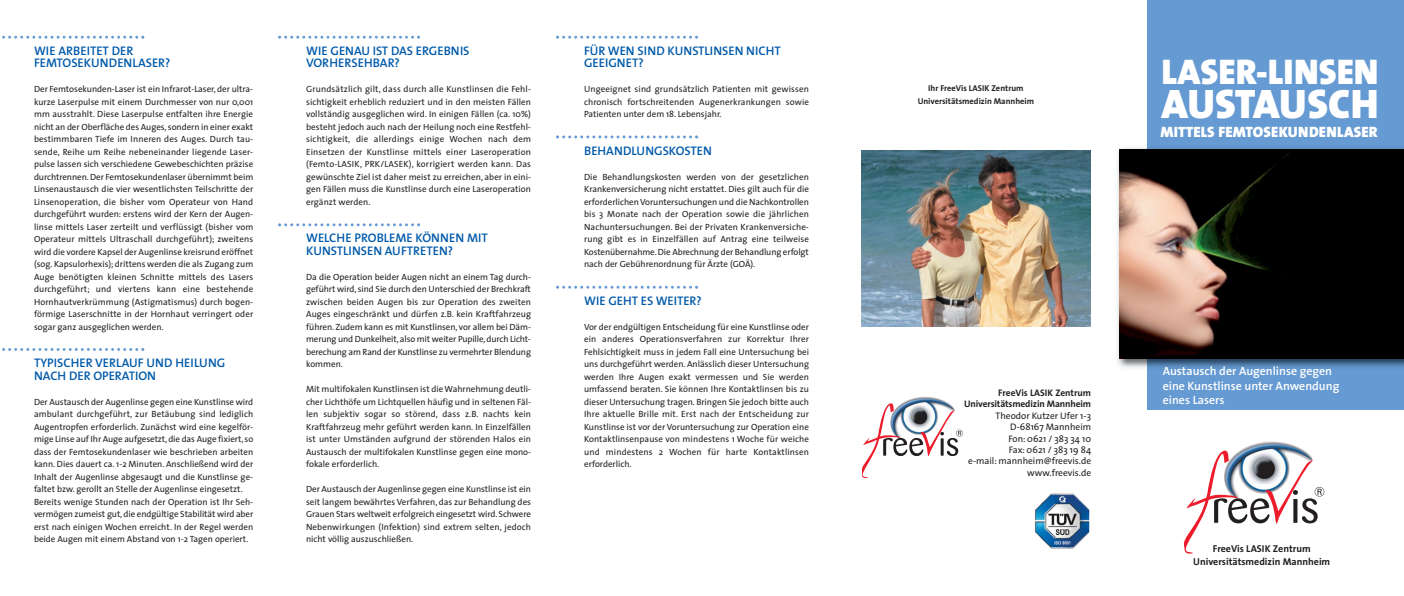
<style>
.page{position:relative;width:1404px;height:596px;background:#fff}
.page>*{position:absolute;margin:0;border:0;box-sizing:border-box;transform-origin:0 0}
.t1{font:900 41.5px "The Sans";letter-spacing:-.005em;color:#fff}
.t2{font:900 35.9px "The Sans";color:#fff}
.t3{font:900 15px "The Sans";letter-spacing:.01em;color:#fff}
.t4{font:600 12.5px/12.5px "The Sans";color:#005aaa}
.t5{font:600 12px/14.4px "The Sans";color:#fff}
.t6{font:700 10px/12.5px "The Sans";color:#231f20;text-align:center}
.t7{font:9.5px/11.4px "The Sans";color:#231f20;text-align:right}
.t8{font:700 9.5px/11.4px "The Sans";letter-spacing:-.015em;color:#231f20;text-align:right}
.t9{font:9px/12.5px "The Sans";color:#231f20;text-align:justify}
.t10{font:700 8.5px/12.5px "The Sans";color:#231f20;text-align:center}
</style>
<div class="page">
<div style="left:1147px;top:0;width:256px;height:410px;background:#669ad2"></div>
<img style="left:1117px;top:147px;width:286px;height:221px">
<img style="left:1119px;top:149px;width:284px;height:210px">
<img style="left:861px;top:150px;width:229px;height:177px">
<svg style="left:2px;top:36px;width:142px;height:3px"></svg>
<svg style="left:2px;top:348px;width:142px;height:3px"></svg>
<svg style="left:278px;top:36px;width:142px;height:3px"></svg>
<svg style="left:278px;top:223px;width:142px;height:3px"></svg>
<svg style="left:556px;top:36px;width:142px;height:3px"></svg>
<svg style="left:556px;top:135px;width:142px;height:3px"></svg>
<svg style="left:556px;top:286px;width:142px;height:3px"></svg>
<img style="left:903px;top:396px;width:45px;height:7px">
<svg style="left:862px;top:403px;width:100px;height:75px"></svg>
<img style="left:1035px;top:493px;width:54px;height:55px">
<img style="left:1241px;top:441px;width:62px;height:9px">
<svg style="left:1183px;top:450px;width:140px;height:103px"></svg>
<h3 class="t4" style="left:34px;top:47px;width:138px">WIE ARBEITET DER<br>FEMTOSEKUNDENLASER?</h3>
<p class="t9" style="left:34px;top:84px;width:221px">Der Femtosekunden-Laser ist ein Infrarot-Laser, der ultra&shy;kurze Laserpulse mit einem Durchmesser von nur 0,001 mm ausstrahlt. Diese Laserpulse entfalten ihre Energie nicht an der Oberfläche des Auges, sondern in einer exakt bestimmbaren Tiefe im Inneren des Auges. Durch tau&shy;sende, Reihe um Reihe nebeneinander liegende Laser&shy;pulse lassen sich verschiedene Gewebeschichten präzise durchtrennen. Der Femtosekundenlaser übernimmt beim Linsenaustausch die vier wesentlichsten Teilschritte der Linsenoperation, die bisher vom Operateur von Hand durchgeführt wurden: erstens wird der Kern der Augen&shy;linse mittels Laser zerteilt und verflüssigt (bisher vom Operateur mittels Ultraschall durchgeführt); zweitens wird die vordere Kapsel der Augenlinse kreisrund eröffnet (sog. Kapsulorhexis); drittens werden die als Zugang zum Auge benötigten kleinen Schnitte mittels des Lasers durchgeführt; und viertens kann eine bestehende Hornhautverkrümmung (Astigmatismus) durch bogen&shy;förmige Laserschnitte in der Hornhaut verringert oder sogar ganz ausgeglichen werden.</p>
<h3 class="t4" style="left:34px;top:359px;width:193px">TYPISCHER VERLAUF UND HEILUNG<br>NACH DER OPERATION</h3>
<p class="t9" style="left:34px;top:396px;width:221px;text-align:left">Der Austausch der Augenlinse gegen eine Kunstlinse wird ambulant durchgeführt, zur Betäubung sind lediglich Augentropfen erforderlich. Zunächst wird eine kegelför&shy;mige Linse auf Ihr Auge aufgesetzt, die das Auge fixiert, so dass der Femtosekundenlaser wie beschrieben arbeiten kann. Dies dauert ca. 1-2 Minuten. Anschließend wird der Inhalt der Augenlinse abgesaugt und die Kunstlinse ge&shy;faltet bzw. gerollt an Stelle der Augenlinse eingesetzt.<br>Bereits wenige Stunden nach der Operation ist Ihr Seh&shy;vermögen zumeist gut, die endgültige Stabilität wird aber erst nach einigen Wochen erreicht. In der Regel werden beide Augen mit einem Abstand von 1-2 Tagen operiert.</p>
<h3 class="t4" style="left:306px;top:47px;width:165px">WIE GENAU IST DAS ERGEBNIS<br>VORHERSEHBAR?</h3>
<p class="t9" style="left:306px;top:84px;width:226px">Grundsätzlich gilt, dass durch alle Kunstlinsen die Fehl&shy;sichtigkeit erheblich reduziert und in den meisten Fällen vollständig ausgeglichen wird. In einigen Fällen (ca. 10%) besteht jedoch auch nach der Heilung noch eine Restfehl&shy;sichtigkeit, die allerdings einige Wochen nach dem Einsetzen der Kunstlinse mittels einer Laseroperation (Femto-LASIK, PRK/LASEK), korrigiert werden kann. Das gewünschte Ziel ist daher meist zu erreichen, aber in eini&shy;gen Fällen muss die Kunstlinse durch eine Laseroperation ergänzt werden.</p>
<h3 class="t4" style="left:306px;top:234px;width:183px">WELCHE PROBLEME KÖNNEN MIT<br>KUNSTLINSEN AUFTRETEN?</h3>
<p class="t9" style="left:306px;top:271px;width:226px">Da die Operation beider Augen nicht an einem Tag durch&shy;geführt wird, sind Sie durch den Unterschied der Brechkraft zwischen beiden Augen bis zur Operation des zweiten Auges eingeschränkt und dürfen z.B. kein Kraftfahrzeug führen. Zudem kann es mit Kunstlinsen, vor allem bei Däm&shy;merung und Dunkelheit, also mit weiter Pupille, durch Licht&shy;berechung am Rand der Kunstlinse zu vermehrter Blendung kommen.</p>
<p class="t9" style="left:306px;top:384px;width:226px">Mit multifokalen Kunstlinsen ist die Wahrnehmung deutli&shy;cher Lichthöfe um Lichtquellen häufig und in seltenen Fäl&shy;len subjektiv sogar so störend, dass z.B. nachts kein Kraftfahrzeug mehr geführt werden kann. In Einzelfällen ist unter Umständen aufgrund der störenden Halos ein Austausch der multifokalen Kunstlinse gegen eine mono&shy;fokale erforderlich.</p>
<p class="t9" style="left:306px;top:484px;width:226px">Der Austausch der Augenlinse gegen eine Kunstlinse ist ein seit langem bewährtes Verfahren, das zur Behandlung des Grauen Stars weltweit erfolgreich eingesetzt wird. Schwere Nebenwirkungen (Infektion) sind extrem selten, jedoch nicht völlig auszuschließen.</p>
<h3 class="t4" style="left:584px;top:47px;width:198px">FÜR WEN SIND KUNSTLINSEN NICHT<br>GEEIGNET?</h3>
<p class="t9" style="left:584px;top:84px;width:226px">Ungeeignet sind grundsätzlich Patienten mit gewissen chronisch fortschreitenden Augenerkrankungen sowie Patienten unter dem 18. Lebensjahr.</p>
<h3 class="t4" style="left:584px;top:147px;width:129px">BEHANDLUNGSKOSTEN</h3>
<p class="t9" style="left:584px;top:171px;width:226px">Die Behandlungskosten werden von der gesetzlichen Krankenversicherung nicht erstattet. Dies gilt auch für die erforderlichen Voruntersuchungen und die Nachkontrollen bis 3 Monate nach der Operation sowie die jährlichen Nachuntersuchungen. Bei der Privaten Krankenversiche&shy;rung gibt es in Einzelfällen auf Antrag eine teilweise Kostenübernahme. Die Abrechnung der Behandlung erfolgt nach der Gebührenordnung für Ärzte (GOÄ).</p>
<h3 class="t4" style="left:584px;top:297px;width:119px">WIE GEHT ES WEITER?</h3>
<p class="t9" style="left:584px;top:321px;width:226px">Vor der endgültigen Entscheidung für eine Kunstlinse oder ein anderes Operationsverfahren zur Korrektur Ihrer Fehlsichtigkeit muss in jedem Fall eine Untersuchung bei uns durchgeführt werden. Anlässlich dieser Untersuchung werden Ihre Augen exakt vermessen und Sie werden umfassend beraten. Sie können Ihre Kontaktlinsen bis zu dieser Untersuchung tragen. Bringen Sie jedoch bitte auch Ihre aktuelle Brille mit. Erst nach der Entscheidung zur Kunstlinse ist vor der Voruntersuchung zur Operation eine Kontaktlinsenpause von mindestens 1 Woche für weiche und mindestens 2 Wochen für harte Kontaktlinsen erforderlich.</p>
<p class="t10" style="left:917px;top:83px;width:118px">Ihr FreeVis LASIK Zentrum<br>Universitätsmedizin Mannheim</p>
<h2 class="t2" style="left:1161px;top:58px;width:218px">LASER-LINSEN</h2>
<h1 class="t1" style="left:1161px;top:88px;width:218px">AUSTAUSCH</h1>
<h3 class="t3" style="left:1160px;top:126px;width:218px">MITTELS FEMTOSEKUNDENLASER</h3>
<p class="t8" style="left:964px;top:388px;width:129px">FreeVis LASIK Zentrum<br>Universitätsmedizin Mannheim</p>
<p class="t7" style="left:968px;top:411px;width:124px">Theodor Kutzer Ufer 1-3<br>D-68167 Mannheim<br>Fon: 0621 / 383 34 10<br>Fax: 0621 / 383 19 84<br>e-mail: mannheim@freevis.de www.freevis.de</p>
<h3 class="t5" style="left:1162px;top:367px;width:178px">Austausch der Augenlinse gegen eine Kunstlinse unter Anwendung eines Lasers</h3>
<p class="t6" style="left:1193px;top:543px;width:139px">FreeVis LASIK Zentrum<br>Universitätsmedizin Mannheim</p>
</div>
